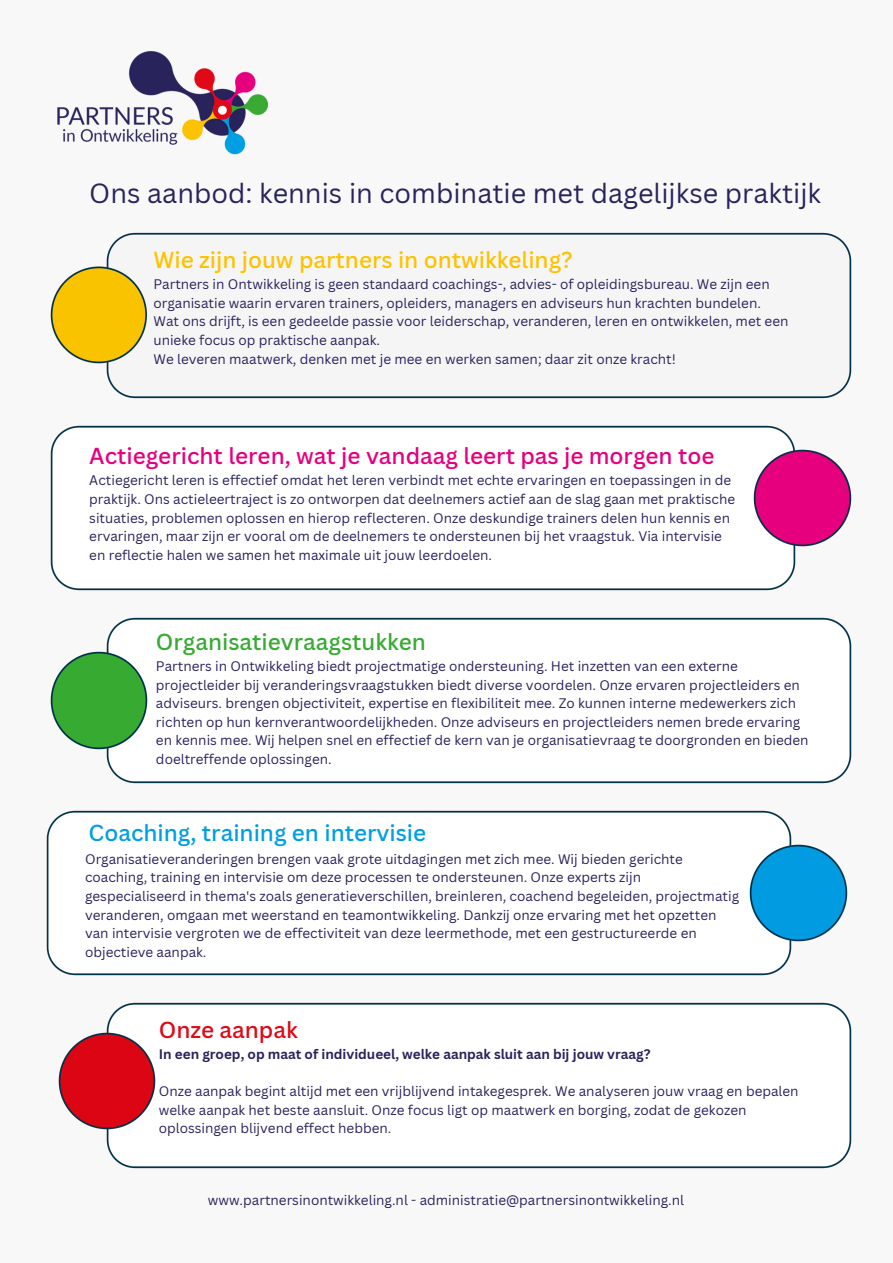
<style>
.page{position:relative;width:893px;height:1263px;background:#f8f8f8}
.page>*{position:absolute;margin:0;border:0;box-sizing:border-box;transform-origin:0 0}
.t1{font:27px "Canva Sans";color:#29235c}
.t2{font:500 22.5px "Canva Sans";color:#e6007e}
.t3{font:500 22.5px "Canva Sans";color:#fdc300}
.t4{font:500 22.5px "Canva Sans";color:#009fe3}
.t5{font:500 22.5px "Canva Sans";color:#3aaa35}
.t6{font:500 22.5px "Canva Sans";color:#e00917}
.t7{font:13.5px/18.6px "Canva Sans";color:#29235c}
.t8{font:700 13.5px "Canva Sans";color:#29235c}
</style>
<div class="page">
<img style="left:57px;top:51px;width:211px;height:104px">
<img style="left:50px;top:425px;width:746px;height:166px">
<img style="left:750px;top:446px;width:102px;height:104px">
<img style="left:106px;top:617px;width:746px;height:167px">
<img style="left:50px;top:649px;width:101px;height:103px">
<img style="left:46px;top:810px;width:746px;height:166px">
<img style="left:746px;top:841px;width:102px;height:103px">
<img style="left:106px;top:1002px;width:746px;height:167px">
<img style="left:58px;top:1029px;width:101px;height:104px">
<img style="left:50px;top:232px;width:802px;height:167px">
<p class="t1" style="left:89px;top:174px;width:733px">Ons aanbod: kennis in combinatie met dagelijkse praktijk</p>
<p class="t3" style="left:153px;top:244px;width:421px">Wie zijn jouw partners in ontwikkeling?</p>
<p class="t7" style="left:153px;top:275px;width:618px">Partners in Ontwikkeling is geen standaard coachings-, advies- of opleidingsbureau. We zijn een organisatie waarin ervaren trainers, opleiders, managers en adviseurs hun krachten bundelen.</p>
<p class="t7" style="left:153px;top:312px;width:636px">Wat ons drijft, is een gedeelde passie voor leiderschap, veranderen, leren en ontwikkelen, met een unieke focus op praktische aanpak.</p>
<p class="t7" style="left:153px;top:349px;width:524px">We leveren maatwerk, denken met je mee en werken samen; daar zit onze kracht!</p>
<p class="t2" style="left:89px;top:440px;width:626px">Actiegericht leren, wat je vandaag leert pas je morgen toe</p>
<h1 class="t7" style="left:89px;top:471px;width:647px">Actiegericht leren is effectief omdat het leren verbindt met echte ervaringen en toepassingen in de praktijk. Ons actieleertraject is zo ontworpen dat deelnemers actief aan de slag gaan met praktische situaties, problemen oplossen en hierop reflecteren. Onze deskundige trainers delen hun kennis en ervaringen, maar zijn er vooral om de deelnemers te ondersteunen bij het vraagstuk. Via intervisie en reflectie halen we samen het maximale uit jouw leerdoelen.</h1>
<p class="t5" style="left:156px;top:626px;width:271px">Organisatievraagstukken</p>
<p class="t7" style="left:156px;top:656px;width:654px">Partners in Ontwikkeling biedt projectmatige ondersteuning. Het inzetten van een externe projectleider bij veranderingsvraagstukken biedt diverse voordelen. Onze ervaren projectleiders en adviseurs. brengen objectiviteit, expertise en flexibiliteit mee. Zo kunnen interne medewerkers zich richten op hun kernverantwoordelijkheden. Onze adviseurs en projectleiders nemen brede ervaring en kennis mee. Wij helpen snel en effectief de kern van je organisatievraag te doorgronden en bieden doeltreffende oplossingen.</p>
<p class="t4" style="left:89px;top:817px;width:339px">Coaching, training en intervisie</p>
<p class="t7" style="left:85px;top:849px;width:655px">Organisatieveranderingen brengen vaak grote uitdagingen met zich mee. Wij bieden gerichte coaching, training en intervisie om deze processen te ondersteunen. Onze experts zijn gespecialiseerd in thema's zoals generatieverschillen, breinleren, coachend begeleiden, projectmatig veranderen, omgaan met weerstand en teamontwikkeling. Dankzij onze ervaring met het opzetten van intervisie vergroten we de effectiviteit van deze leermethode, met een gestructureerde en objectieve aanpak.</p>
<p class="t6" style="left:159px;top:1014px;width:140px">Onze aanpak</p>
<p class="t8" style="left:159px;top:1045px;width:493px">In een groep, op maat of individueel, welke aanpak sluit aan bij jouw vraag?</p>
<p class="t7" style="left:159px;top:1082px;width:641px">Onze aanpak begint altijd met een vrijblijvend intakegesprek. We analyseren jouw vraag en bepalen welke aanpak het beste aansluit. Onze focus ligt op maatwerk en borging, zodat de gekozen oplossingen blijvend effect hebben.</p>
<p class="t7" style="left:208px;top:1190px;width:477px">www.partnersinontwikkeling.nl - administratie@partnersinontwikkeling.nl</p>
</div>
